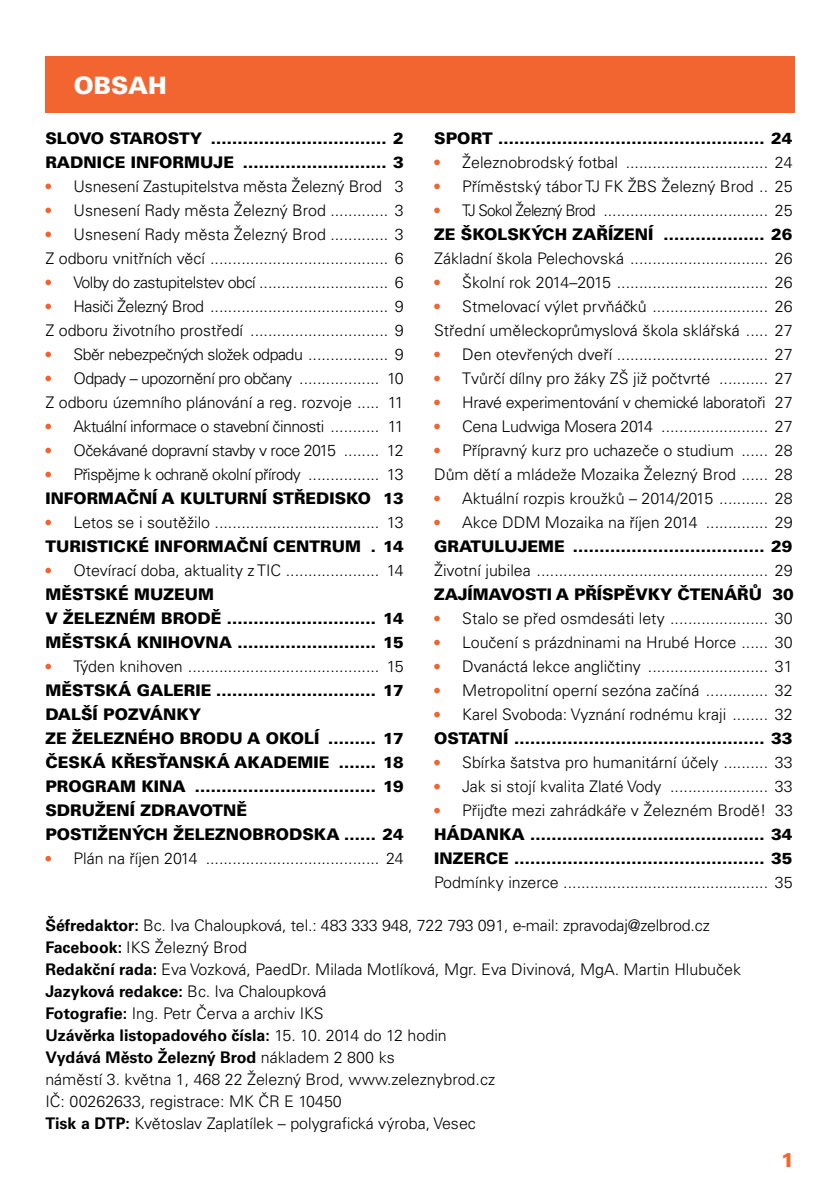
<style>
.page{position:relative;width:840px;height:1191px;background:#fff}
.page>*{position:absolute;margin:0;border:0;box-sizing:border-box;transform-origin:0 0}
.t1{font:900 24px "Univers CE";color:#fff}
.t2{font:900 20px "Univers CE";color:#f26531}
.t3{font:300 16px/24px "Univers CE";color:#000;text-align:justify}
.t4{font:900 16px/24px "Univers CE";color:#000}
.t5{font:300 16px/24px "Univers CE";letter-spacing:-.03em;color:#000;text-align:right}
.s1{font-weight:700}
</style>
<div class="page">
<div style="left:45px;top:57px;width:749px;height:56px;background:#f26531"></div>
<svg style="left:45px;top:183px;width:6px;height:6px"></svg>
<svg style="left:45px;top:207px;width:6px;height:6px"></svg>
<svg style="left:45px;top:231px;width:6px;height:6px"></svg>
<svg style="left:45px;top:279px;width:6px;height:6px"></svg>
<svg style="left:45px;top:303px;width:6px;height:6px"></svg>
<svg style="left:45px;top:351px;width:6px;height:6px"></svg>
<svg style="left:45px;top:375px;width:6px;height:6px"></svg>
<svg style="left:45px;top:423px;width:6px;height:6px"></svg>
<svg style="left:45px;top:447px;width:6px;height:6px"></svg>
<svg style="left:45px;top:471px;width:6px;height:6px"></svg>
<svg style="left:45px;top:519px;width:6px;height:6px"></svg>
<svg style="left:45px;top:567px;width:6px;height:6px"></svg>
<svg style="left:45px;top:663px;width:6px;height:6px"></svg>
<svg style="left:45px;top:855px;width:6px;height:6px"></svg>
<svg style="left:434px;top:159px;width:5px;height:6px"></svg>
<svg style="left:434px;top:183px;width:5px;height:6px"></svg>
<svg style="left:434px;top:207px;width:5px;height:6px"></svg>
<svg style="left:434px;top:279px;width:5px;height:6px"></svg>
<svg style="left:434px;top:303px;width:5px;height:6px"></svg>
<svg style="left:434px;top:351px;width:5px;height:6px"></svg>
<svg style="left:434px;top:375px;width:5px;height:6px"></svg>
<svg style="left:434px;top:399px;width:5px;height:6px"></svg>
<svg style="left:434px;top:423px;width:5px;height:6px"></svg>
<svg style="left:434px;top:447px;width:5px;height:6px"></svg>
<svg style="left:434px;top:495px;width:5px;height:6px"></svg>
<svg style="left:434px;top:519px;width:5px;height:6px"></svg>
<svg style="left:434px;top:615px;width:5px;height:6px"></svg>
<svg style="left:434px;top:639px;width:5px;height:6px"></svg>
<svg style="left:434px;top:663px;width:5px;height:6px"></svg>
<svg style="left:434px;top:687px;width:5px;height:6px"></svg>
<svg style="left:434px;top:711px;width:5px;height:6px"></svg>
<svg style="left:434px;top:759px;width:5px;height:6px"></svg>
<svg style="left:434px;top:783px;width:5px;height:6px"></svg>
<svg style="left:434px;top:807px;width:5px;height:6px"></svg>
<h1 class="t1" style="left:74px;top:70px;width:94px">obsah</h1>
<p class="t4" style="left:45px;top:127px;width:13px">SLOVO</p>
<p class="t4" style="left:109px;top:127px;width:13px">STAROSTY</p>
<p class="t4" style="left:211px;top:127px;width:194px">................................. 2</p>
<p class="t4" style="left:45px;top:151px;width:13px">RADNICE</p>
<p class="t4" style="left:131px;top:151px;width:13px">INFORMUJE</p>
<p class="t4" style="left:242px;top:151px;width:162px">........................... 3</p>
<p class="t5" style="left:45px;top:175px;width:359px">Usnesení Zastupitelstva města Železný Brod 3<br>Usnesení Rady města Železný Brod ............. 3<br>Usnesení Rady města Železný Brod ............. 3<br>Z odboru vnitřních věcí ........................................ 6<br>Volby do zastupitelstev obcí ............................. 6<br>Hasiči Železný Brod ........................................ 9<br>Z odboru životního prostředí ............................... 9<br>Sběr nebezpečných složek odpadu .................. 9<br>Odpady – upozornění pro občany .................. 10<br>Z odboru územního plánování a reg. rozvoje ..... 11<br>Aktuální informace o stavební činnosti ........... 11<br>Očekávané dopravní stavby v roce 2015 ........ 12<br>Přispějme k ochraně okolní přírody ................ 13</p>
<p class="t4" style="left:45px;top:487px;width:13px">INFORMAČNÍ</p>
<p class="t4" style="left:161px;top:487px;width:31px">A KULTURNÍ</p>
<p class="t4" style="left:272px;top:487px;width:12px">STŘEDISKO</p>
<p class="t4" style="left:383px;top:487px;width:22px">13</p>
<p class="t3" style="left:73px;top:511px;width:331px">Letos se i soutěžilo ..................................... 13</p>
<p class="t4" style="left:45px;top:535px;width:12px">TURISTICK</p>
<p class="t4" style="left:138px;top:535px;width:29px">É INFORMAČNÍ</p>
<p class="t4" style="left:273px;top:535px;width:14px">CENTRUM</p>
<p class="t4" style="left:370px;top:535px;width:34px">. 14</p>
<p class="t3" style="left:73px;top:559px;width:331px">Otevírací doba, aktuality z TIC ..................... 14</p>
<p class="t4" style="left:45px;top:583px;width:359px">Městské muzeum<br>v železném brodě ............................ 14<br>MĚSTSKÁ</p>
<p class="t4" style="left:137px;top:631px;width:13px">KNIHOVNA</p>
<p class="t4" style="left:237px;top:631px;width:168px">.......................... 15</p>
<p class="t3" style="left:73px;top:655px;width:331px">Týden knihoven ........................................... 15</p>
<p class="t4" style="left:45px;top:679px;width:14px">MĚSTSKÁ</p>
<p class="t4" style="left:137px;top:679px;width:25px">GALERIE</p>
<p class="t4" style="left:216px;top:679px;width:189px">.............................. 17</p>
<p class="t4" style="left:45px;top:703px;width:359px">Další pozvánky<br>ze Železného Brodu a okolí ......... 17<br>Česká křesťanská akademie ....... 18 program kina .................................. 19<br>SDRUŽENÍ</p>
<p class="t4" style="left:140px;top:799px;width:13px">ZDRAVOTNĚ</p>
<p class="t4" style="left:45px;top:823px;width:12px">POSTIŽENÝCH</p>
<p class="t4" style="left:173px;top:823px;width:13px">ŽELEZNOBRODSKA</p>
<p class="t4" style="left:344px;top:823px;width:61px">...... 24</p>
<p class="t3" style="left:73px;top:847px;width:331px">Plán na říjen 2014 ....................................... 24</p>
<p class="t4" style="left:434px;top:127px;width:13px">SPORT</p>
<p class="t4" style="left:498px;top:127px;width:296px">.................................................. 24</p>
<p class="t3" style="left:462px;top:151px;width:332px">Železnobrodský fotbal ................................ 24<br>Příměstský tábor TJ FK ŽBS Železný Brod .. 25<br>TJ Sokol Železný Brod ..................................... 25</p>
<p class="t4" style="left:434px;top:223px;width:40px">ZE ŠKOLSKÝCH</p>
<p class="t4" style="left:572px;top:223px;width:12px">ZAŘÍZENÍ</p>
<p class="t4" style="left:663px;top:223px;width:130px">................... 26</p>
<p class="t3" style="left:434px;top:247px;width:360px;text-align:right">Základní škola Pelechovská ............................... 26<br>Školní rok 2014–2015 .................................. 26<br>Stmelovací výlet prvňáčků .......................... 26<br>Střední uměleckoprůmyslová škola sklářská ..... 27<br>Den otevřených dveří .................................. 27<br>Tvůrčí dílny pro žáky ZŠ již počtvrté ........... 27<br>Hravé experimentování v chemické laboratoři 27<br>Cena Ludwiga Mosera 2014 ........................ 27<br>Přípravný kurz pro uchazeče o studium ...... 28<br>Dům dětí a mládeže Mozaika Železný Brod ...... 28<br>Aktuální rozpis kroužků – 2014/2015 ........... 28<br>Akce DDM Mozaika na říjen 2014 .............. 29</p>
<p class="t4" style="left:434px;top:535px;width:26px">GRATULUJEME</p>
<p class="t4" style="left:572px;top:535px;width:221px">.................................... 29</p>
<p class="t3" style="left:434px;top:559px;width:359px">Životní jubilea .................................................... 29</p>
<p class="t4" style="left:434px;top:583px;width:12px">ZAJÍMAVOSTI</p>
<p class="t4" style="left:555px;top:583px;width:31px">A PŘÍSPĚVKY</p>
<p class="t4" style="left:677px;top:583px;width:13px">ČTENÁŘ</p>
<p class="t4" style="left:748px;top:583px;width:47px">Ů 30</p>
<p class="t3" style="left:462px;top:607px;width:332px">Stalo se před osmdesáti lety ...................... 30<br>Loučení s prázdninami na Hrubé Horce ...... 30<br>Dvanáctá lekce angličtiny ........................... 31<br>Metropolitní operní sezóna začíná .............. 32<br>Karel Svoboda: Vyznání rodnému kraji ........ 32</p>
<p class="t4" style="left:434px;top:727px;width:12px">OSTATNÍ</p>
<p class="t4" style="left:514px;top:727px;width:280px">............................................... 33</p>
<p class="t3" style="left:462px;top:751px;width:332px">Sbírka šatstva pro humanitární účely .......... 33<br>Jak si stojí kvalita Zlaté Vody ...................... 33<br>Přijďte mezi zahrádkáře v Železném Brodě! 33</p>
<p class="t4" style="left:434px;top:823px;width:14px">HÁDANKA</p>
<p class="t4" style="left:530px;top:823px;width:264px">............................................ 34</p>
<p class="t4" style="left:434px;top:847px;width:12px">INZERCE</p>
<p class="t4" style="left:514px;top:847px;width:280px">............................................... 35</p>
<p class="t3" style="left:434px;top:871px;width:359px">Podmínky inzerce .............................................. 35</p>
<p class="t3" style="left:45px;top:915px;width:696px;line-height:22px;text-align:left"><span class="s1">Šéfredaktor:</span> Bc. Iva Chaloupková, tel.: 483 333 948, 722 793 091, e-mail: zpravodaj@zelbrod.cz <span class="s1">Facebook:</span> IKS Železný Brod<br><span class="s1">Redakční rada:</span> Eva Vozková, PaedDr. Milada Motlíková, Mgr. Eva Divinová, MgA. Martin Hlubuček <span class="s1">Jazyková redakce:</span> Bc. Iva Chaloupková<br><span class="s1">Fotografie:</span> Ing. Petr Červa a archiv IKS<br><span class="s1">Uzávěrka listopadového čísla:</span> 15. 10. 2014 do 12 hodin<br><span class="s1">Vydává Město Železný Brod</span> nákladem 2 800 ks<br>náměstí 3. května 1, 468 22 Železný Brod, www.zeleznybrod.cz<br>IČ: 00262633, registrace: MK ČR E 10450<br><span class="s1">Tisk a DTP:</span> Květoslav Zaplatílek – polygrafická výroba, Vesec</p>
<p class="t2" style="left:780px;top:1147px;width:15px">1</p>
</div>
